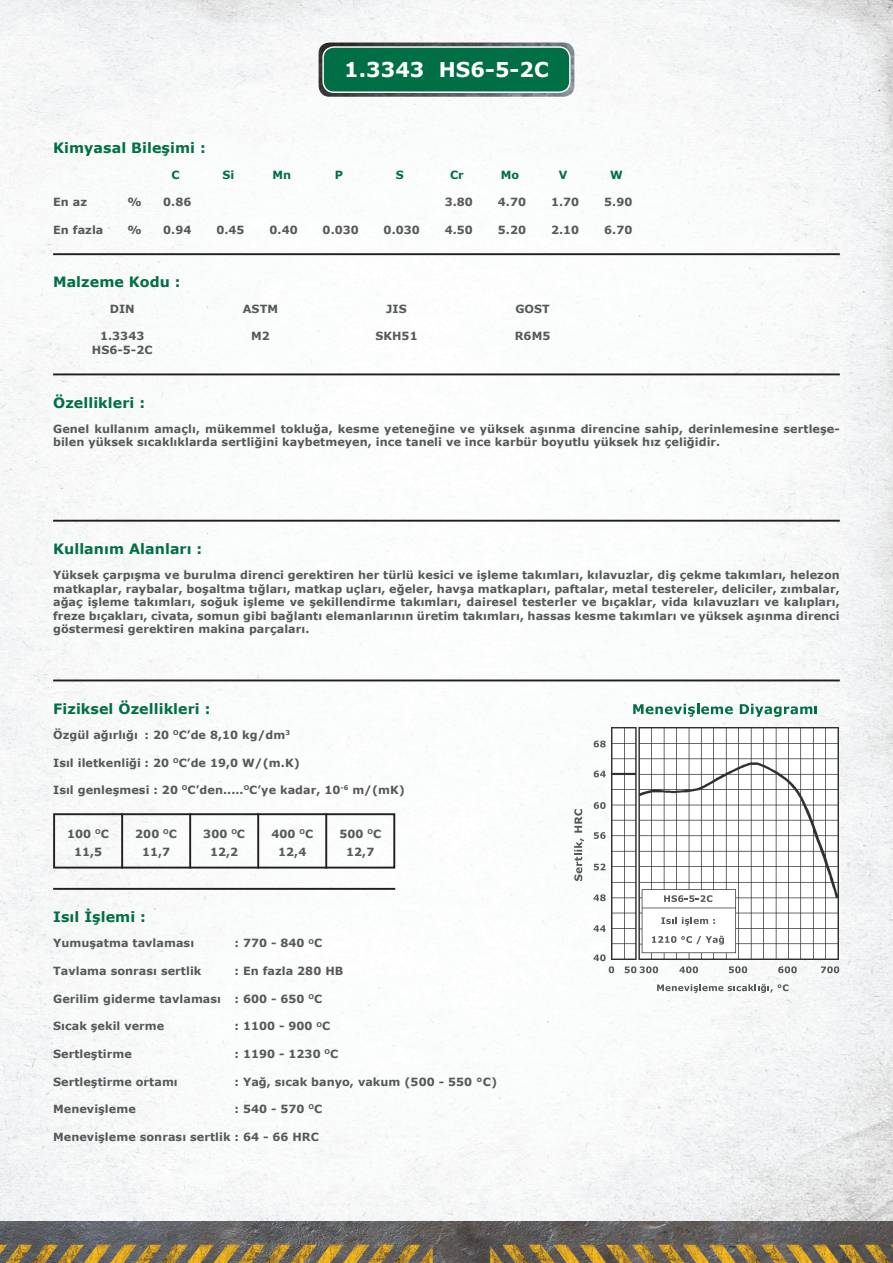
<style>
.page{position:relative;width:893px;height:1263px;background:#fff}
.page>*{position:absolute;margin:0;border:0;box-sizing:border-box;transform-origin:0 0}
.t1{font:700 20.4px "Verdana";letter-spacing:.005em;color:#fff}
.t2{font:700 14.25px "Verdana";letter-spacing:.005em;color:#016f45}
.t3{font:700 11.25px/13.5px "Verdana";letter-spacing:.005em;color:#57585a}
.t4{font:700 11.25px "Verdana";letter-spacing:.005em;color:#016f45}
</style>
<div class="page">
<img style="left:0;top:0;width:893px;height:1263px">
<div style="left:53px;top:813px;width:342px;height:55px;border:2px solid #231f20"></div>
<hr style="left:121px;top:813px;width:2px;height:55px;background:#231f20">
<hr style="left:189px;top:813px;width:2px;height:55px;background:#231f20">
<hr style="left:257px;top:813px;width:2px;height:55px;background:#231f20">
<hr style="left:325px;top:813px;width:2px;height:55px;background:#231f20">
<img style="left:319px;top:43px;width:255px;height:54px">
<div style="left:323px;top:47px;width:247px;height:45px;background:#016f45;border-radius:11px"></div>
<div style="left:322px;top:46px;width:249px;height:47px;border:1px solid #fff;border-radius:11px"></div>
<img style="left:611px;top:727px;width:227px;height:233px">
<svg style="left:574px;top:809px;width:10px;height:72px"></svg>
<svg style="left:657px;top:984px;width:131px;height:9px"></svg>
<svg style="left:821px;top:966px;width:18px;height:7px"></svg>
<svg style="left:778px;top:966px;width:19px;height:7px"></svg>
<svg style="left:729px;top:966px;width:18px;height:7px"></svg>
<svg style="left:679px;top:966px;width:19px;height:7px"></svg>
<svg style="left:625px;top:966px;width:33px;height:7px"></svg>
<svg style="left:652px;top:935px;width:72px;height:10px"></svg>
<svg style="left:661px;top:917px;width:54px;height:9px"></svg>
<svg style="left:593px;top:925px;width:13px;height:7px"></svg>
<svg style="left:664px;top:895px;width:48px;height:7px"></svg>
<svg style="left:593px;top:894px;width:13px;height:7px"></svg>
<svg style="left:594px;top:864px;width:12px;height:6px"></svg>
<svg style="left:594px;top:832px;width:12px;height:7px"></svg>
<svg style="left:594px;top:802px;width:12px;height:7px"></svg>
<svg style="left:594px;top:771px;width:12px;height:6px"></svg>
<svg style="left:594px;top:741px;width:12px;height:6px"></svg>
<svg style="left:633px;top:704px;width:100px;height:13px"></svg>
<svg style="left:740px;top:704px;width:77px;height:13px"></svg>
<svg style="left:593px;top:954px;width:21px;height:19px"></svg>
<hr style="left:53px;top:253px;width:787px;height:2px;background:#231f20">
<hr style="left:53px;top:373px;width:787px;height:2px;background:#231f20">
<hr style="left:53px;top:679px;width:787px;height:2px;background:#231f20">
<hr style="left:53px;top:520px;width:787px;height:2px;background:#231f20">
<hr style="left:53px;top:888px;width:342px;height:2px;background:#231f20">
<p class="t2" style="left:53px;top:138px;width:154px">Kimyasal Bileşimi :</p>
<p class="t4" style="left:171px;top:167px;width:10px">C</p>
<p class="t4" style="left:223px;top:167px;width:13px">Si</p>
<p class="t3" style="left:53px;top:195px;width:35px">En az</p>
<p class="t3" style="left:53px;top:223px;width:52px">En fazla</p>
<p class="t3" style="left:163px;top:195px;width:30px">0.86</p>
<p class="t3" style="left:163px;top:223px;width:30px">0.94</p>
<p class="t3" style="left:128px;top:195px;width:16px">%</p>
<p class="t3" style="left:128px;top:223px;width:16px">%</p>
<p class="t3" style="left:216px;top:223px;width:30px">0.45</p>
<p class="t4" style="left:272px;top:167px;width:20px">Mn</p>
<p class="t3" style="left:270px;top:223px;width:30px">0.40</p>
<p class="t2" style="left:53px;top:272px;width:129px">Malzeme Kodu :</p>
<p class="t3" style="left:110px;top:302px;width:27px">DIN</p>
<p class="t3" style="left:100px;top:329px;width:46px">1.3343</p>
<p class="t3" style="left:92px;top:343px;width:62px">HS6-5-2C</p>
<p class="t2" style="left:53px;top:392px;width:94px">Özellikleri :</p>
<p class="t3" style="left:243px;top:302px;width:37px">ASTM</p>
<p class="t3" style="left:251px;top:329px;width:20px">M2</p>
<p class="t1" style="left:344px;top:56px;width:206px">1.3343 HS6-5-2C</p>
<p class="t4" style="left:335px;top:167px;width:10px">P</p>
<p class="t3" style="left:323px;top:223px;width:38px">0.030</p>
<p class="t4" style="left:396px;top:167px;width:9px">S</p>
<p class="t3" style="left:384px;top:223px;width:38px">0.030</p>
<p class="t4" style="left:450px;top:167px;width:15px">Cr</p>
<p class="t3" style="left:445px;top:195px;width:30px">3.80</p>
<p class="t3" style="left:445px;top:223px;width:30px">4.50</p>
<p class="t4" style="left:501px;top:167px;width:20px">Mo</p>
<p class="t3" style="left:498px;top:195px;width:30px">4.70</p>
<p class="t3" style="left:498px;top:223px;width:30px">5.20</p>
<p class="t4" style="left:559px;top:167px;width:10px">V</p>
<p class="t3" style="left:551px;top:195px;width:30px">1.70</p>
<p class="t3" style="left:551px;top:223px;width:30px">2.10</p>
<p class="t3" style="left:386px;top:302px;width:22px">JIS</p>
<p class="t3" style="left:375px;top:329px;width:44px">SKH51</p>
<p class="t3" style="left:515px;top:302px;width:36px">GOST</p>
<p class="t3" style="left:515px;top:329px;width:37px">R6M5</p>
<p class="t4" style="left:610px;top:167px;width:14px">W</p>
<p class="t3" style="left:604px;top:195px;width:30px">5.90</p>
<p class="t3" style="left:604px;top:223px;width:30px">6.70</p>
<p class="t3" style="left:53px;top:422px;width:788px">Genel kullanım amaçlı, mükemmel tokluğa, kesme yeteneğine ve yüksek aşınma direncine sahip, derinlemesine sertleşe&shy;bilen yüksek sıcaklıklarda sertliğini kaybetmeyen, ince taneli ve ince karbür boyutlu yüksek hız çeliğidir.</p>
<p class="t2" style="left:53px;top:538px;width:151px">Kullanım Alanları :</p>
<p class="t3" style="left:53px;top:568px;width:788px;text-align:justify">Yüksek çarpışma ve burulma direnci gerektiren her türlü kesici ve işleme takımları, kılavuzlar, diş çekme takımları, helezon matkaplar, raybalar, boşaltma tığları, matkap uçları, eğeler, havşa matkapları, paftalar, metal testereler, deliciler, zımbalar, ağaç işleme takımları, soğuk işleme ve şekillendirme takımları, dairesel testerler ve bıçaklar, vida kılavuzları ve kalıpları, freze bıçakları, civata, somun gibi bağlantı elemanlarının üretim takımları, hassas kesme takımları ve yüksek aşınma direnci göstermesi gerektiren makina parçaları.</p>
<p class="t2" style="left:53px;top:698px;width:159px">Fiziksel Özellikleri :</p>
<p class="t3" style="left:53px;top:728px;width:238px">Özgül ağırlığı : 20 <sup>O</sup>C’de 8,10 kg/dm<sup>3</sup></p>
<p class="t3" style="left:53px;top:755px;width:248px">Isıl iletkenliği : 20 <sup>O</sup>C’de 19,0 W/(m.K)</p>
<p class="t3" style="left:53px;top:783px;width:353px">Isıl genleşmesi : 20 <sup>O</sup>C’den.....<sup>O</sup>C’ye kadar, 10<sup>-6</sup> m/(mK)</p>
<p class="t3" style="left:67px;top:827px;width:43px">100 <sup>O</sup>C</p>
<p class="t3" style="left:135px;top:827px;width:43px">200 <sup>O</sup>C</p>
<p class="t3" style="left:203px;top:827px;width:43px">300 <sup>O</sup>C</p>
<p class="t3" style="left:271px;top:827px;width:43px">400 <sup>O</sup>C</p>
<p class="t3" style="left:339px;top:827px;width:43px">500 <sup>O</sup>C</p>
<p class="t3" style="left:74px;top:845px;width:30px">11,5</p>
<p class="t3" style="left:142px;top:845px;width:30px">11,7</p>
<p class="t3" style="left:210px;top:845px;width:30px">12,2</p>
<p class="t3" style="left:278px;top:845px;width:30px">12,4</p>
<p class="t3" style="left:346px;top:845px;width:30px">12,7</p>
<p class="t2" style="left:53px;top:907px;width:94px">Isıl İşlemi :</p>
<p class="t3" style="left:53px;top:936px;width:143px">Yumuşatma tavlaması</p>
<p class="t3" style="left:235px;top:936px;width:89px">: 770 - 840 <sup>O</sup>C</p>
<p class="t3" style="left:53px;top:964px;width:150px">Tavlama sonrası sertlik</p>
<p class="t3" style="left:235px;top:964px;width:110px">: En fazla 280 HB</p>
<p class="t3" style="left:53px;top:991px;width:169px">Gerilim giderme tavlaması</p>
<p class="t3" style="left:235px;top:991px;width:89px">: 600 - 650 <sup>O</sup>C</p>
<p class="t3" style="left:53px;top:1019px;width:113px">Sıcak şekil verme</p>
<p class="t3" style="left:235px;top:1019px;width:97px">: 1100 - 900 <sup>O</sup>C</p>
<p class="t3" style="left:53px;top:1047px;width:80px">Sertleştirme</p>
<p class="t3" style="left:235px;top:1047px;width:105px">: 1190 - 1230 <sup>O</sup>C</p>
<p class="t3" style="left:53px;top:1074px;width:126px">Sertleştirme ortamı</p>
<p class="t3" style="left:235px;top:1074px;width:264px">: Yağ, sıcak banyo, vakum (500 - 550 °C)</p>
<p class="t3" style="left:53px;top:1102px;width:84px">Menevişleme</p>
<p class="t3" style="left:53px;top:1130px;width:267px">Menevişleme sonrası sertlik : 64 - 66 HRC</p>
<p class="t3" style="left:235px;top:1102px;width:89px">: 540 - 570 <sup>O</sup>C</p>
</div>
